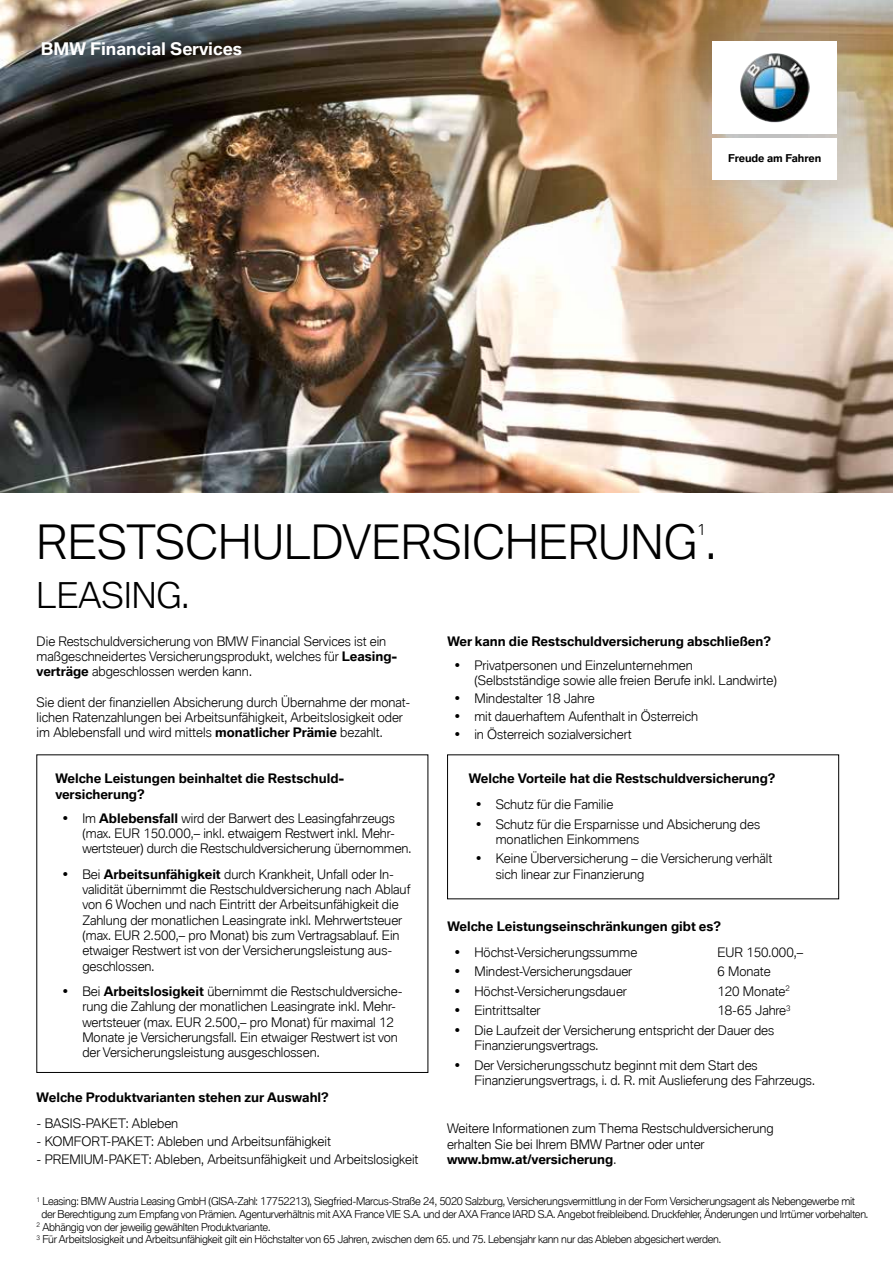
<style>
.page{position:relative;width:893px;height:1263px;background:#fff}
.page>*{position:absolute;margin:0;border:0;box-sizing:border-box;transform-origin:0 0}
.t1{font:300 46.05px "BMW Type Global Pro";color:#000}
.t2{font:300 34.5px "BMW Type Global Pro";color:#000}
.t3{font:700 16.95px "BMW Type Global Pro";color:#fff}
.t4{font:300 14.85px "BMW Type Global Pro";color:#000}
.t5{font:300 12.75px/15.3px "BMW Type Global Pro";color:#000}
.t6{font:700 12.75px/15.3px "BMW Type Global Pro";color:#000}
.t7{font:300 10.5px "BMW Type Global Pro";letter-spacing:-.025em;color:#000}
.t8{font:700 10.5px "BMW Type Global Pro";color:#000}
.s1{font-weight:700}
</style>
<div class="page">
<img style="left:0;top:0;width:893px;height:492px">
<div style="left:545px;top:0;width:348px;height:347px;background:#000;opacity:.75"></div>
<div style="left:713px;top:42px;width:124px;height:92px;background:#fff"></div>
<div style="left:713px;top:138px;width:124px;height:42px;background:#fff"></div>
<img style="left:740px;top:53px;width:70px;height:70px">
<h3 class="t3" style="left:41px;top:39px;width:203px">BMW Financial Services</h3>
<p class="t8" style="left:728px;top:153px;width:95px">Freude am Fahren</p>
<h1 class="t1" style="left:37px;top:509px;width:681px">RESTSCHULDVERSICHERUNG .</h1>
<p class="t4" style="left:697px;top:519px;width:10px">1</p>
<h2 class="t2" style="left:37px;top:571px;width:154px">LEASING.</h2>
<p class="t5" style="left:37px;top:634px;width:362px">Die Restschuldversicherung von BMW Financial Services ist ein maßgeschneidertes Versicherungsprodukt, welches für <span class="s1">Leasing&shy;verträge</span> abgeschlossen werden kann.</p>
<p class="t5" style="left:37px;top:695px;width:375px">Sie dient der finanziellen Absicherung durch Übernahme der monat&shy;lichen Ratenzahlungen bei Arbeitsunfähigkeit, Arbeitslosigkeit oder im Ablebensfall und wird mittels <span class="s1">monatlicher Prämie</span> bezahlt.</p>
<p class="t6" style="left:55px;top:771px;width:291px">Welche Leistungen beinhaltet die Restschuld&shy;versicherung?</p>
<p class="t5" style="left:82px;top:811px;width:331px;text-indent:-19px">• Im <span class="s1">Ablebensfall</span> wird der Barwert des Leasingfahrzeugs (max. EUR 150.000,– inkl. etwaigem Restwert inkl. Mehr&shy;wertsteuer) durch die Restschuldversicherung übernommen.</p>
<p class="t5" style="left:82px;top:867px;width:329px;text-indent:-19px">• Bei <span class="s1">Arbeitsunfähigkeit</span> durch Krankheit, Unfall oder In&shy;validität übernimmt die Restschuldversicherung nach Ablauf von 6 Wochen und nach Eintritt der Arbeitsunfähigkeit die Zahlung der monatlichen Leasingrate inkl. Mehrwertsteuer (max. EUR 2.500,– pro Monat) bis zum Vertragsablauf. Ein etwaiger Restwert ist von der Versicherungsleistung aus&shy;geschlossen.</p>
<p class="t5" style="left:82px;top:984px;width:322px;text-indent:-19px">• Bei <span class="s1">Arbeitslosigkeit</span> übernimmt die Restschuldversiche&shy;rung die Zahlung der monatlichen Leasingrate inkl. Mehr&shy;wertsteuer (max. EUR 2.500,– pro Monat) für maximal 12<br>Monate je Versicherungsfall. Ein etwaiger Restwert ist von der Versicherungsleistung ausgeschlossen.</p>
<p class="t6" style="left:37px;top:1090px;width:294px">Welche Produktvarianten stehen zur Auswahl?</p>
<p class="t5" style="left:37px;top:1116px;width:143px">- BASIS-PAKET: Ableben</p>
<p class="t5" style="left:37px;top:1134px;width:296px">- KOMFORT-PAKET: Ableben und Arbeitsunfähigkeit</p>
<p class="t5" style="left:37px;top:1152px;width:383px">- PREMIUM-PAKET: Ableben, Arbeitsunfähigkeit und Arbeitslosigkeit</p>
<p class="t6" style="left:447px;top:634px;width:325px">Wer kann die Restschuldversicherung abschließen?</p>
<p class="t5" style="left:474px;top:658px;width:304px;text-indent:-19px">• Privatpersonen und Einzelunternehmen (Selbstständige sowie alle freien Berufe inkl. Landwirte)</p>
<p class="t5" style="left:455px;top:691px;width:141px">• Mindestalter 18 Jahre</p>
<p class="t5" style="left:455px;top:709px;width:245px">• mit dauerhaftem Aufenthalt in Österreich</p>
<p class="t5" style="left:455px;top:727px;width:178px">• in Österreich sozialversichert</p>
<p class="t6" style="left:469px;top:771px;width:308px">Welche Vorteile hat die Restschuldversicherung?</p>
<p class="t5" style="left:476px;top:798px;width:139px">• Schutz für die Familie</p>
<p class="t5" style="left:496px;top:817px;width:266px;text-indent:-19px">• Schutz für die Ersparnisse und Absicherung des monatlichen Einkommens</p>
<p class="t5" style="left:496px;top:852px;width:278px;text-indent:-19px">• Keine Überversicherung – die Versicherung verhält sich linear zur Finanzierung</p>
<p class="t6" style="left:447px;top:919px;width:275px">Welche Leistungseinschränkungen gibt es?</p>
<p class="t5" style="left:455px;top:945px;width:184px">• Höchst-Versicherungssumme</p>
<p class="t5" style="left:717px;top:945px;width:87px">EUR 150.000,–</p>
<p class="t5" style="left:455px;top:965px;width:179px">• Mindest-Versicherungsdauer</p>
<p class="t5" style="left:717px;top:965px;width:55px">6 Monate</p>
<p class="t5" style="left:455px;top:984px;width:173px">• Höchst-Versicherungsdauer</p>
<p class="t5" style="left:717px;top:984px;width:74px">120 Monate<sup>2</sup></p>
<p class="t5" style="left:455px;top:1004px;width:87px">• Eintrittsalter</p>
<p class="t5" style="left:717px;top:1004px;width:75px">18-65 Jahre<sup>3</sup></p>
<p class="t5" style="left:474px;top:1023px;width:301px;text-indent:-19px">• Die Laufzeit der Versicherung entspricht der Dauer des<br>Finanzierungsvertrags.</p>
<p class="t5" style="left:474px;top:1058px;width:342px;text-indent:-19px">• Der Versicherungsschutz beginnt mit dem Start des<br>Finanzierungsvertrags, i. d. R. mit Auslieferung des Fahrzeugs.</p>
<p class="t5" style="left:447px;top:1122px;width:328px">Weitere Informationen zum Thema Restschuldversicherung erhalten Sie bei Ihrem BMW Partner oder unter <span class="s1">www.bmw.at/versicherung</span>.</p>
<p class="t7" style="left:37px;top:1194px;width:820px"><sup>1</sup> Leasing: BMW Austria Leasing GmbH (GISA-Zahl: 17752213), Siegfried-Marcus-Straße 24, 5020 Salzburg, Versicherungsvermittlung in der Form Versicherungsagent als Nebengewerbe mit</p>
<p class="t7" style="left:41px;top:1207px;width:828px">der Berechtigung zum Empfang von Prämien. Agenturverhältnis mit AXA France VIE S.A. und der AXA France IARD S.A. Angebot freibleibend. Druckfehler, Änderungen und Irrtümer vorbehalten.</p>
<p class="t7" style="left:37px;top:1219px;width:235px"><sup>2</sup> Abhängig von der jeweilig gewählten Produktvariante.</p>
<p class="t7" style="left:37px;top:1232px;width:686px"><sup>3</sup> Für Arbeitslosigkeit und Arbeitsunfähigkeit gilt ein Höchstalter von 65 Jahren, zwischen dem 65. und 75. Lebensjahr kann nur das Ableben abgesichert werden.</p>
</div>
